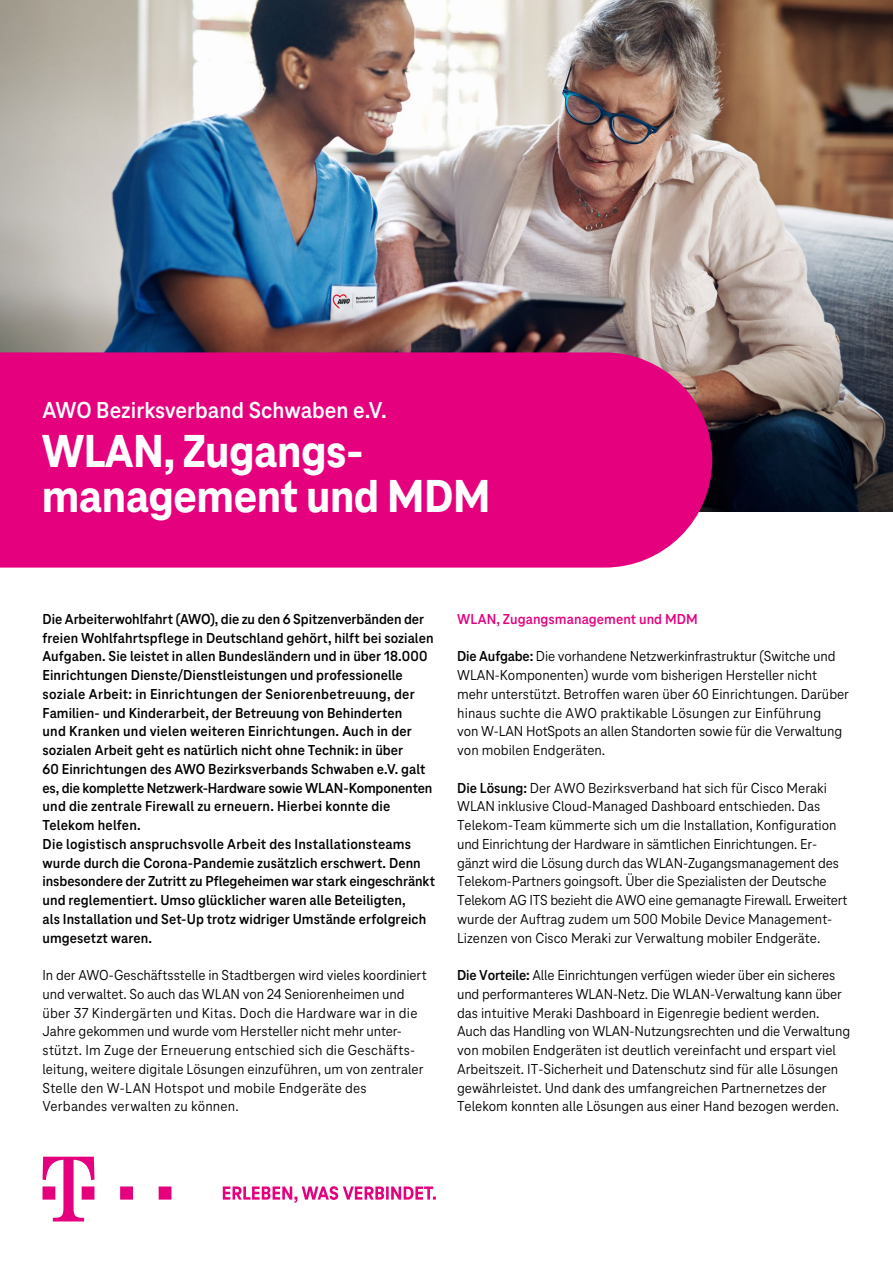
<style>
.page{position:relative;width:893px;height:1263px;background:#fff}
.page>*{position:absolute;margin:0;border:0;box-sizing:border-box;transform-origin:0 0}
.t1{font:800 48px/45px "Tele Neo";letter-spacing:-.01em;color:#fff}
.t2{font:700 24px "Tele Neo";color:#fff}
.t3{font:15px/18.8px "Tele Neo";color:#000}
.t4{font:700 15px/18.8px "Tele Neo";letter-spacing:.005em;color:#000}
.t5{font:700 15px "Tele Neo";letter-spacing:.005em;color:#e5007d}
.s1{font-weight:700}
</style>
<div class="page">
<img style="left:0;top:0;width:893px;height:511px">
<div style="left:0;top:352px;width:712px;height:216px;background:#e5007d"></div>
<svg style="left:223px;top:1186px;width:213px;height:17px"></svg>
<svg style="left:43px;top:1157px;width:51px;height:64px"></svg>
<svg style="left:120px;top:1186px;width:13px;height:13px"></svg>
<svg style="left:159px;top:1186px;width:12px;height:13px"></svg>
<h2 class="t2" style="left:42px;top:397px;width:346px">AWO Bezirksverband Schwaben e.V.</h2>
<h1 class="t1" style="left:42px;top:429px;width:450px">WLAN, Zugangs&shy;management und MDM</h1>
<p class="t4" style="left:43px;top:610px;width:394px">Die Arbeiterwohlfahrt (AWO), die zu den 6 Spitzenverbänden der freien Wohlfahrtspflege in Deutschland gehört, hilft bei sozialen Aufgaben. Sie leistet in allen Bundesländern und in über 18.000<br>Einrichtungen Dienste/Dienstleistungen und professionelle soziale Arbeit: in Einrichtungen der Seniorenbetreuung, der Familien- und Kinderarbeit, der Betreuung von Behinderten<br>und Kranken und vielen weiteren Einrichtungen. Auch in der sozialen Arbeit geht es natürlich nicht ohne Technik: in über<br>60 Einrichtungen des AWO Bezirksverbands Schwaben e.V. galt es, die komplette Netzwerk-Hardware sowie WLAN-Komponenten und die zentrale Firewall zu erneuern. Hierbei konnte die Telekom helfen.<br>Die logistisch anspruchsvolle Arbeit des Installationsteams wurde durch die Corona-Pandemie zusätzlich erschwert. Denn insbesondere der Zutritt zu Pflegeheimen war stark eingeschränkt und reglementiert. Umso glücklicher waren alle Beteiligten,<br>als Installation und Set-Up trotz widriger Umstände erfolgreich umgesetzt waren.</p>
<p class="t3" style="left:43px;top:966px;width:386px">In der AWO-Geschäftsstelle in Stadtbergen wird vieles koordiniert und verwaltet. So auch das WLAN von 24 Seniorenheimen und über 37 Kindergärten und Kitas. Doch die Hardware war in die Jahre gekommen und wurde vom Hersteller nicht mehr unter&shy;stützt. Im Zuge der Erneuerung entschied sich die Geschäfts&shy;leitung, weitere digitale Lösungen einzuführen, um von zentraler Stelle den W-LAN Hotspot und mobile Endgeräte des Verbandes verwalten zu können.</p>
<p class="t5" style="left:457px;top:610px;width:242px">WLAN, Zugangsmanagement und MDM</p>
<p class="t3" style="left:457px;top:647px;width:393px"><span class="s1">Die Aufgabe:</span> Die vorhandene Netzwerkinfrastruktur (Switche und WLAN-Komponenten) wurde vom bisherigen Hersteller nicht mehr unterstützt. Betroffen waren über 60 Einrichtungen. Darüber hinaus suchte die AWO praktikable Lösungen zur Einführung<br>von W-LAN HotSpots an allen Standorten sowie für die Verwaltung von mobilen Endgeräten.</p>
<p class="t3" style="left:457px;top:778px;width:392px"><span class="s1">Die Lösung:</span> Der AWO Bezirksverband hat sich für Cisco Meraki WLAN inklusive Cloud-Managed Dashboard entschieden. Das Telekom-Team kümmerte sich um die Installation, Konfiguration und Einrichtung der Hardware in sämtlichen Einrichtungen. Er&shy;gänzt wird die Lösung durch das WLAN-Zugangsmanagement des Telekom-Partners goingsoft. Über die Spezialisten der Deutsche Telekom AG ITS bezieht die AWO eine gemanagte Firewall. Erweitert wurde der Auftrag zudem um 500 Mobile Device Management-Lizenzen von Cisco Meraki zur Verwaltung mobiler Endgeräte.</p>
<p class="t3" style="left:457px;top:966px;width:395px"><span class="s1">Die Vorteile:</span> Alle Einrichtungen verfügen wieder über ein sicheres und performanteres WLAN-Netz. Die WLAN-Verwaltung kann über das intuitive Meraki Dashboard in Eigenregie bedient werden.<br>Auch das Handling von WLAN-Nutzungsrechten und die Verwaltung von mobilen Endgeräten ist deutlich vereinfacht und erspart viel Arbeitszeit. IT-Sicherheit und Datenschutz sind für alle Lösungen gewährleistet. Und dank des umfangreichen Partnernetzes der Telekom konnten alle Lösungen aus einer Hand bezogen werden.</p>
</div>
